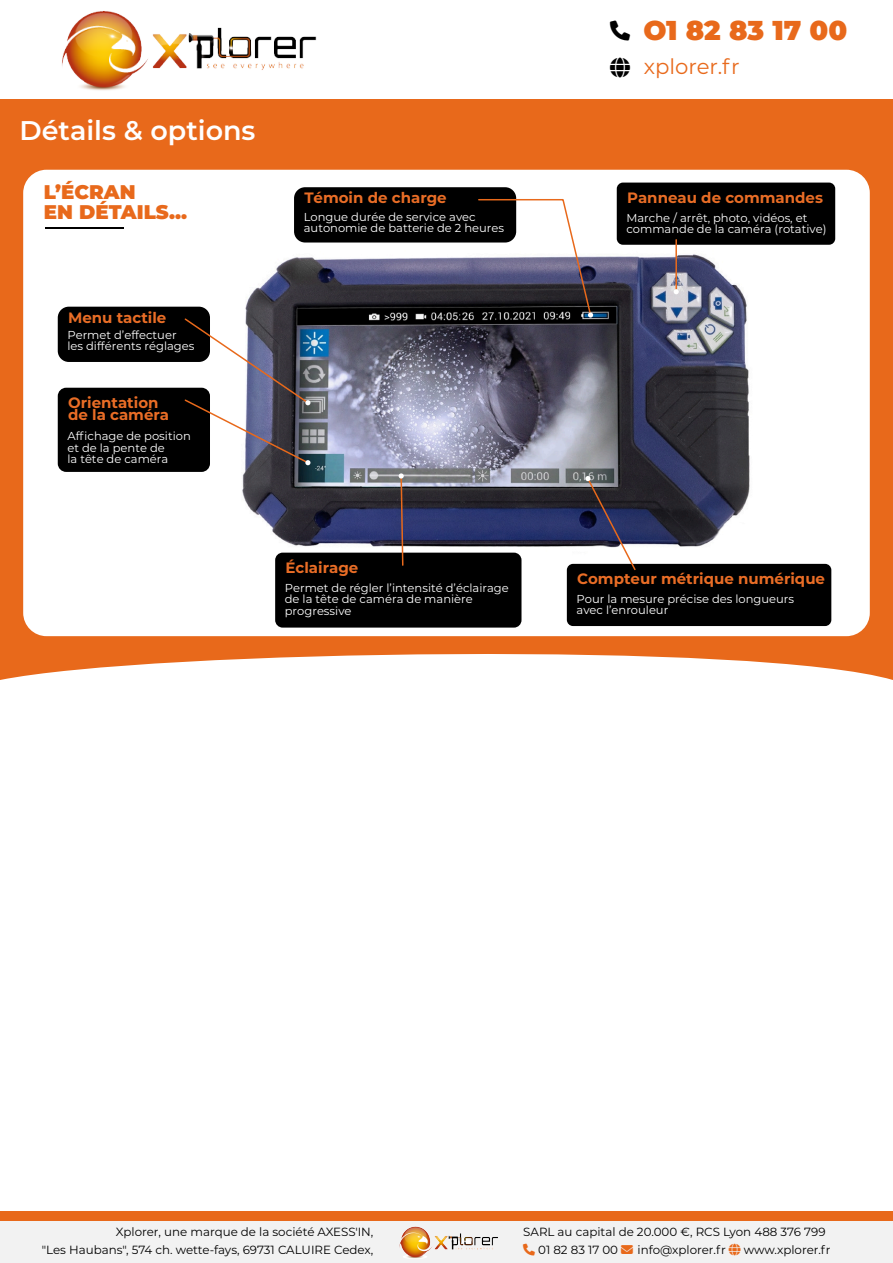
<style>
.page{position:relative;width:893px;height:1263px;background:#e8691b}
.page>*{position:absolute;margin:0;border:0;box-sizing:border-box;transform-origin:0 0}
.t1{font:900 27.3px "Montserrat";color:#e8691b}
.t2{font:600 27px "Montserrat";color:#fff}
.t3{font:21.15px "Montserrat";color:#e8691b}
.t4{font:900 19.8px "Montserrat";color:#e8691b}
.t5{font:700 15px "Montserrat";color:#e96d26}
.t6{font:11.85px "Montserrat";color:#000}
.t7{font:11.55px "Montserrat";color:#fff}
.s1{color:#e8691b}
</style>
<div class="page">
<div style="left:0;top:654px;width:893px;height:557px;background:#fff"></div>
<div style="left:0;top:0;width:893px;height:98px;background:#fff"></div>
<img style="left:62px;top:11px;width:255px;height:80px">
<div style="left:23px;top:170px;width:847px;height:466px;background:#fff;border-radius:23px"></div>
<img style="left:242px;top:244px;width:508px;height:319px">
<div style="left:294px;top:187px;width:222px;height:55px;background:#000;border-radius:11px"></div>
<svg style="left:477px;top:198px;width:116px;height:120px"></svg>
<div style="left:58px;top:307px;width:152px;height:55px;background:#000;border-radius:11px"></div>
<div style="left:58px;top:388px;width:152px;height:84px;background:#000;border-radius:8px"></div>
<svg style="left:183px;top:317px;width:127px;height:148px"></svg>
<div style="left:275px;top:553px;width:246px;height:75px;background:#000;border-radius:7px"></div>
<svg style="left:399px;top:473px;width:5px;height:93px"></svg>
<div style="left:567px;top:564px;width:264px;height:62px;background:#000;border-radius:6px"></div>
<svg style="left:585px;top:476px;width:52px;height:95px"></svg>
<div style="left:617px;top:183px;width:218px;height:62px;background:#000;border-radius:6px"></div>
<hr style="left:675px;top:240px;width:2px;height:52px;background:#e8691b">
<svg style="left:674px;top:289px;width:5px;height:5px"></svg>
<hr style="left:45px;top:227px;width:79px;height:2px;background:#000">
<div style="left:0;top:1221px;width:893px;height:42px;background:#f2f2f2"></div>
<img style="left:399px;top:1226px;width:99px;height:32px">
<p class="t2" style="left:20px;top:114px;width:237px">Détails &amp; options</p>
<p class="t4" style="left:44px;top:180px;width:93px">L’ÉCRAN</p>
<p class="t4" style="left:44px;top:200px;width:145px">EN DÉTAILS...</p>
<p class="t5" style="left:68px;top:308px;width:100px">Menu tactile</p>
<p class="t7" style="left:67px;top:328px;width:111px">Permet d’effectuer</p>
<p class="t7" style="left:67px;top:339px;width:128px">les différents réglages</p>
<p class="t5" style="left:68px;top:394px;width:92px">Orientation</p>
<p class="t5" style="left:68px;top:405px;width:103px">de la caméra</p>
<p class="t7" style="left:67px;top:429px;width:125px">Affichage de position</p>
<p class="t7" style="left:67px;top:440px;width:99px">et de la pente de</p>
<p class="t7" style="left:67px;top:452px;width:102px">la tête de caméra</p>
<p class="t5" style="left:304px;top:189px;width:144px">Témoin de charge</p>
<p class="t7" style="left:304px;top:210px;width:173px">Longue durée de service avec</p>
<p class="t7" style="left:304px;top:221px;width:202px">autonomie de batterie de 2 heures</p>
<p class="t5" style="left:285px;top:559px;width:74px">Éclairage</p>
<p class="t7" style="left:285px;top:580px;width:225px">Permet de régler l’intensité d’éclairage</p>
<p class="t7" style="left:285px;top:592px;width:189px">de la tête de caméra de manière</p>
<p class="t7" style="left:285px;top:603px;width:68px">progressive</p>
<p class="t1" style="left:643px;top:14px;width:205px">O1 82 83 17 00</p>
<p class="t3" style="left:644px;top:53px;width:97px">xplorer.fr</p>
<p class="t5" style="left:627px;top:189px;width:197px">Panneau de commandes</p>
<p class="t7" style="left:626px;top:210px;width:182px">Marche / arrêt, photo, vidéos, et</p>
<p class="t7" style="left:626px;top:222px;width:201px">commande de la caméra (rotative)</p>
<p class="t5" style="left:577px;top:570px;width:249px">Compteur métrique numérique</p>
<p class="t7" style="left:576px;top:592px;width:219px">Pour la mesure précise des longueurs</p>
<p class="t7" style="left:576px;top:603px;width:93px">avec l’enrouleur</p>
<p class="t6" style="left:116px;top:1225px;width:259px">Xplorer, une marque de la société AXESS'IN,</p>
<p class="t6" style="left:42px;top:1243px;width:333px">"Les Haubans", 574 ch. wette-fays, 69731 CALUIRE Cedex,</p>
<p class="t6" style="left:523px;top:1225px;width:304px">SARL au capital de 20.000 €, RCS Lyon 488 376 799</p>
<p class="t6" style="left:523px;top:1243px;width:204px"><span class="s1">☎</span> 01 82 83 17 00 <span class="s1">✉</span> info@xplorer.fr</p>
<p class="t6" style="left:744px;top:1243px;width:88px">www.xplorer.fr</p>
</div>
